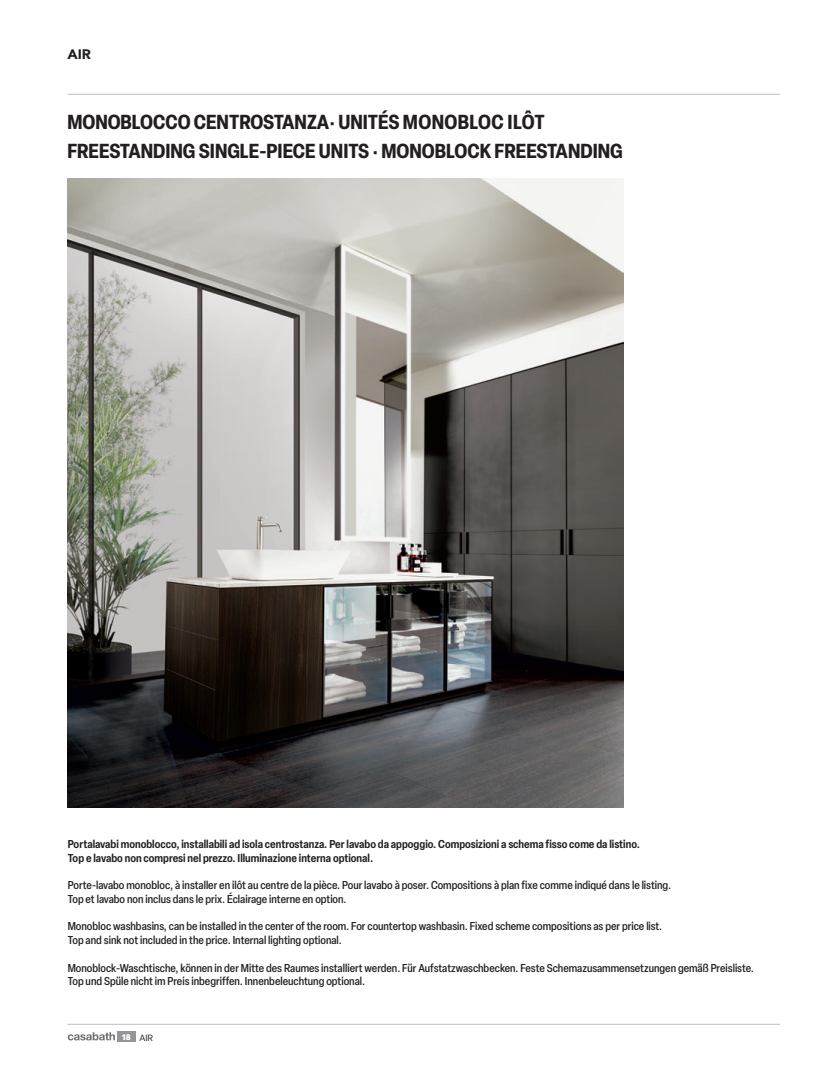
<style>
.page{position:relative;width:833px;height:1081px;background:#fff}
.page>*{position:absolute;margin:0;border:0;box-sizing:border-box;transform-origin:0 0}
.Contenuto_tabella{font:700 condensed 20px "Elza";color:#231f20}
.t1{font:900 13.75px "Avenir";color:#231f20}
.Contenuto_tabella-2{font:500 condensed 11.25px "Elza";color:#231f20}
.Contenuto_tabella-3{font:600 condensed 11.25px "Elza";color:#231f20}
.t2{font:8.88px "Elza";color:#231f20}
.t3{font:900 8.12px "Elza";color:#fff}
</style>
<div class="page">
<hr style="left:67px;top:94px;width:713px;height:1px;background:#bcbdc0">
<hr style="left:67px;top:1024px;width:713px;height:1px;background:#bcbdc0">
<div style="left:117px;top:1031px;width:19px;height:10px;background:#939598"></div>
<svg style="left:68px;top:1032px;width:47px;height:8px"></svg>
<img style="left:67px;top:179px;width:557px;height:628px">
<p class="t1" style="left:67px;top:42px;width:25px">AIR</p>
<p class="Contenuto_tabella" style="left:67px;top:108px;width:479px">MONOBLOCCO CENTROSTANZA· UNITÉS MONOBLOC ILÔT</p>
<p class="Contenuto_tabella" style="left:67px;top:137px;width:557px">FREESTANDING SINGLE-PIECE UNITS · MONOBLOCK FREESTANDING</p>
<p class="Contenuto_tabella-3" style="left:68px;top:836px;width:573px">Portalavabi monoblocco, installabili ad isola centrostanza. Per lavabo da appoggio. Composizioni a schema fisso come da listino.</p>
<p class="Contenuto_tabella-3" style="left:68px;top:850px;width:307px">Top e lavabo non compresi nel prezzo. Illuminazione interna optional.</p>
<p class="Contenuto_tabella-2" style="left:68px;top:877px;width:605px">Porte-lavabo monobloc, à installer en ilôt au centre de la pièce. Pour lavabo à poser. Compositions à plan fixe comme indiqué dans le listing.</p>
<p class="Contenuto_tabella-2" style="left:68px;top:891px;width:280px">Top et lavabo non inclus dans le prix. Éclairage interne en option.</p>
<p class="Contenuto_tabella-2" style="left:68px;top:919px;width:596px">Monobloc washbasins, can be installed in the center of the room. For countertop washbasin. Fixed scheme compositions as per price list.</p>
<p class="Contenuto_tabella-2" style="left:68px;top:932px;width:276px">Top and sink not included in the price. Internal lighting optional.</p>
<p class="Contenuto_tabella-2" style="left:68px;top:960px;width:687px">Monoblock-Waschtische, können in der Mitte des Raumes installiert werden. Für Aufstatzwaschbecken. Feste Schemazusammensetzungen gemäß Preisliste.</p>
<p class="Contenuto_tabella-2" style="left:68px;top:974px;width:299px">Top und Spüle nicht im Preis inbegriffen. Innenbeleuchtung optional.</p>
<p class="t3" style="left:122px;top:1031px;width:10px">18</p>
<p class="t2" style="left:139px;top:1032px;width:15px">AIR</p>
</div>
